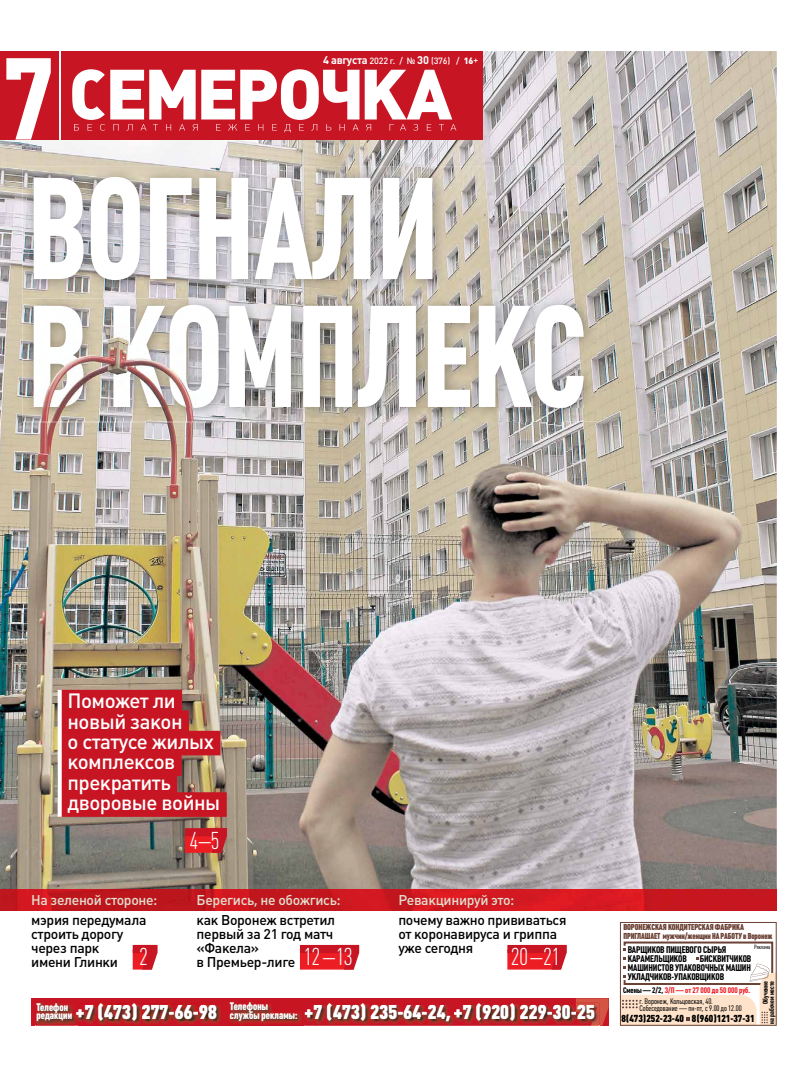
<style>
.page{position:relative;width:808px;height:1078px;background:#fff}
.page>*{position:absolute;margin:0;border:0;box-sizing:border-box;transform-origin:0 0}
.t1{font:700 condensed 142px/127.8px "Free Sans";color:#fff;scale:.9 1}
.t2{font:300 condensed 24px "Free Sans";color:#fff}
.t3{font:500 20.5px/20.5px "Free Sans";letter-spacing:-.025em;color:#fff}
.t4{font:900 condensed 19.6px "Free Sans";letter-spacing:.01em;color:#fafafa}
.t5{font:500 14px/14px "Free Sans";letter-spacing:-.025em;color:#000}
.t6{font:500 14px "Free Sans";letter-spacing:-.025em;color:#e2e0cf}
.t7{font:700 condensed 10.6px/8.5px "Free Sans";letter-spacing:.01em;color:#fff}
.t8{font:900 10px "Plumb Condensed";color:#000}
.t9{font:700 9.5px/9.1px "Plumb Condensed";letter-spacing:-.01em;color:#000}
.t10{font:500 9px "Free Sans";letter-spacing:-.025em;color:#fff}
.t11{font:900 8.5px/8.9px "Plumb Condensed";letter-spacing:-.01em;color:#6b4235}
.t12{font:8px/7.1px "Plumb Condensed";color:#000}
.t13{font:700 8px "Plumb Condensed";color:#ed1d24}
.t14{font:700 7px/6.1px "Plumb Condensed";color:#000;text-align:right}
.t15{font:6px "Plumb Condensed";color:#000}
.s1{font-weight:700;font-size:11px}
.s2{font-weight:900}
.s3{font-weight:900;font-size:19.6px;color:#f7f7f8}
.s4{font-weight:900;font-size:19.6px;color:#fafafa}
.s5{font-weight:900;font-size:19.6px;color:#d7d8da}
.s6{font-weight:900;font-size:19.6px;color:#ebeced}
.s7{font-weight:900;font-size:19.6px;color:#edeeee}
.s8{font-weight:900;font-size:19.6px;color:#f9fafa}
.s9{font-weight:900;font-size:19.6px;color:#f9f9fa}
.s10{font-weight:900;font-size:19.6px;color:#f4f4f5}
.s11{font-weight:900;font-size:19.6px;color:#ededee}
.s12{font-weight:900;font-size:19.6px;color:#8f9194}
.s13{font-weight:900;font-size:19.6px;color:#fcfcfc}
.s14{font-weight:900;font-size:19.6px;color:#f7f8f8}
.s15{font-weight:900;font-size:19.6px;color:#cccecf}
.s16{color:#fbfbfb}
.s17{color:#f6f7f7}
.s18{color:#e2e3e4}
.s19{color:#ebeced}
.s20{color:#edeeee}
.s21{color:#f9fafa}
.s22{color:#f7f7f7}
.s23{color:#f5f6f6}
.s24{color:#ccced0}
.s25{color:#fcfcfd}
.s26{color:#ececed}
.s27{color:#f9f9fa}
.s28{color:#f9f9f9}
.s29{color:#68696b}
.s30{color:#fafbfb}
.s31{color:#f7f7f8}
.s32{color:#e1e2e3}
.s33{color:#f7f8f8}
.s34{color:#7a7c7e}
.s35{color:#7a7b7e}
.s36{color:#cbcdcf}
.s37{color:#000}
</style>
<div class="page">
<img style="left:0;top:51px;width:777px;height:859px">
<div style="left:59px;top:689px;width:123px;height:25px;background:#c81524"></div>
<div style="left:59px;top:710px;width:130px;height:24px;background:#c81524"></div>
<div style="left:59px;top:730px;width:161px;height:25px;background:#c81524"></div>
<div style="left:59px;top:751px;width:123px;height:24px;background:#c81524"></div>
<div style="left:59px;top:771px;width:118px;height:25px;background:#c81524"></div>
<div style="left:59px;top:792px;width:168px;height:24px;background:#c81524"></div>
<svg style="left:58px;top:689px;width:4px;height:127px"></svg>
<div style="left:185px;top:832px;width:36px;height:20px;background:#ed1d24"></div>
<div style="left:185px;top:828px;width:42px;height:8px;background:#c81524"></div>
<svg style="left:203px;top:828px;width:24px;height:24px"></svg>
<div style="left:61px;top:51px;width:422px;height:88px;background:#c81524"></div>
<svg style="left:72px;top:69px;width:384px;height:63px"></svg>
<div style="left:0;top:51px;width:58px;height:88px;background:#c81524"></div>
<svg style="left:6px;top:58px;width:45px;height:81px"></svg>
<div style="left:133px;top:949px;width:19px;height:20px;background:#ed1d24"></div>
<div style="left:133px;top:944px;width:24px;height:8px;background:#c81524"></div>
<svg style="left:134px;top:944px;width:23px;height:25px"></svg>
<div style="left:507px;top:949px;width:54px;height:20px;background:#ed1d24"></div>
<div style="left:507px;top:944px;width:59px;height:8px;background:#c81524"></div>
<svg style="left:543px;top:944px;width:23px;height:25px"></svg>
<div style="left:300px;top:949px;width:53px;height:20px;background:#ed1d24"></div>
<div style="left:300px;top:944px;width:59px;height:8px;background:#c81524"></div>
<svg style="left:336px;top:944px;width:23px;height:25px"></svg>
<img style="left:22px;top:166px;width:539px;height:139px">
<img style="left:561px;top:166px;width:36px;height:255px">
<img style="left:225px;top:408px;width:336px;height:13px">
<img style="left:225px;top:305px;width:359px;height:103px">
<svg style="left:620px;top:922px;width:157px;height:103px"></svg>
<img style="left:22px;top:298px;width:203px;height:123px">
<img style="left:34px;top:305px;width:185px;height:103px">
<div style="left:31px;top:997px;width:578px;height:28px;background:#c81524"></div>
<svg style="left:576px;top:997px;width:33px;height:28px"></svg>
<img style="left:304px;top:1025px;width:295px;height:1px">
<img style="left:309px;top:1021px;width:264px;height:4px">
<img style="left:576px;top:1002px;width:23px;height:23px">
<img style="left:305px;top:1003px;width:271px;height:18px">
<img style="left:576px;top:1003px;width:18px;height:18px">
<img style="left:36px;top:1005px;width:186px;height:21px">
<img style="left:37px;top:1002px;width:31px;height:10px">
<img style="left:37px;top:1013px;width:35px;height:7px">
<img style="left:229px;top:1005px;width:73px;height:19px">
<img style="left:230px;top:1002px;width:38px;height:8px">
<img style="left:230px;top:1010px;width:67px;height:10px">
<img style="left:78px;top:1003px;width:138px;height:17px">
<img style="left:75px;top:1005px;width:2px;height:20px">
<svg style="left:77px;top:1005px;width:1px;height:15px"></svg>
<p class="t10" style="left:323px;top:55px;width:157px"><span class="s1">4 августа</span> 2022 г. / № <span class="s1">30</span> (376) / <span class="s2">16</span>+</p>
<h1 class="t1" style="left:27px;top:165px;width:623px">ВОГНАЛИ<br>В КОМПЛЕКС</h1>
<h3 class="t3" style="left:67px;top:690px;width:154px">Поможет ли новый закон<br>о статусе жилых комплексов прекратить дворовые войны</h3>
<h2 class="t2" style="left:190px;top:827px;width:31px">4 –5</h2>
<p class="t6" style="left:31px;top:891px;width:128px">На зеленой стороне:</p>
<p class="t5" style="left:31px;top:912px;width:117px">мэрия передумала строить дорогу через парк<br>имени Глинки</p>
<h2 class="t2" style="left:139px;top:943px;width:10px">2</h2>
<p class="t6" style="left:197px;top:891px;width:145px">Берегись, не обожгись:</p>
<p class="t5" style="left:197px;top:912px;width:140px">как Воронеж встретил первый за 21 год матч «Факела»<br>в Премьер-лиге</p>
<p class="t6" style="left:398px;top:891px;width:117px">Ревакцинируй это:</p>
<p class="t5" style="left:398px;top:912px;width:170px">почему важно прививаться от коронавируса и гриппа уже сегодня</p>
<h2 class="t2" style="left:304px;top:943px;width:50px">12 – 13</h2>
<h2 class="t2" style="left:511px;top:943px;width:50px">20 – 21</h2>
<p class="t7" style="left:36px;top:1002px;width:37px">Телефон редакции</p>
<p class="t7" style="left:230px;top:1001px;width:40px">Телефоны</p>
<h3 class="t4" style="left:76px;top:1000px;width:10px">+</h3>
<p class="t7" style="left:85px;top:1010px;width:214px"><span class="s3">7</span> <span class="s4">(</span><span class="s5">4</span><span class="s6">7</span><span class="s7">3</span><span class="s8">)</span> <span class="s9">2</span><span class="s10">7</span><span class="s11">7</span><span class="s12">-</span><span class="s13">6</span><span class="s14">6</span><span class="s15">-</span><span class="s9">9</span><span class="s3">8</span> службы рекламы:</p>
<h3 class="t4" style="left:305px;top:1000px;width:292px"><span class="s16">+</span><span class="s17">7</span> (<span class="s18">4</span><span class="s19">7</span><span class="s20">3</span>) <span class="s21">2</span><span class="s22">3</span><span class="s23">5</span><span class="s24">-</span><span class="s25">6</span><span class="s20">4</span><span class="s26">-</span><span class="s27">2</span><span class="s28">4</span><span class="s29">,</span> <span class="s30">+</span><span class="s31">7</span> (<span class="s32">9</span><span class="s31">2</span><span class="s33">0</span>) <span class="s27">2</span><span class="s31">29</span><span class="s34">-</span><span class="s21">3</span><span class="s22">0</span><span class="s35">-</span>2<span class="s36">5</span></h3>
<p class="t11" style="left:623px;top:922px;width:151px">ВОРОНЕЖСКАЯ КОНДИТЕРСКАЯ ФАБРИКА<br>ПРИГЛАШАЕТ мужчин/женщин НА РАБОТУ в Воронеж</p>
<p class="t9" style="left:628px;top:944px;width:100px">ВАРЩИКОВ ПИЩЕВОГО СЫРЬЯ<br>КАРАМЕЛЬЩИКОВ</p>
<p class="t15" style="left:754px;top:943px;width:18px">Реклама</p>
<p class="t9" style="left:628px;top:953px;width:125px;text-align:justify;text-indent:72px">БИСКВИТЧИКОВ МАШИНИСТОВ УПАКОВОЧНЫХ МАШИН УКЛАДЧИКОВ-УПАКОВЩИКОВ</p>
<p class="t13" style="left:623px;top:985px;width:129px"><span class="s37">Смены — 2/2,</span> З/П — от 27 000 до 50 000 руб.</p>
<p class="t14" style="left:762px;top:1023px;width:44px;rotate:-90deg">Обучение<br>на рабочем месте</p>
<p class="t12" style="left:639px;top:997px;width:104px">г. Воронеж, Кольцовская, 40.<br>Собеседование — пн-пт, с 9.00 до 12.00</p>
<p class="t8" style="left:621px;top:1012px;width:135px">8(473)252-23-40 8(960)121-37-31</p>
</div>
